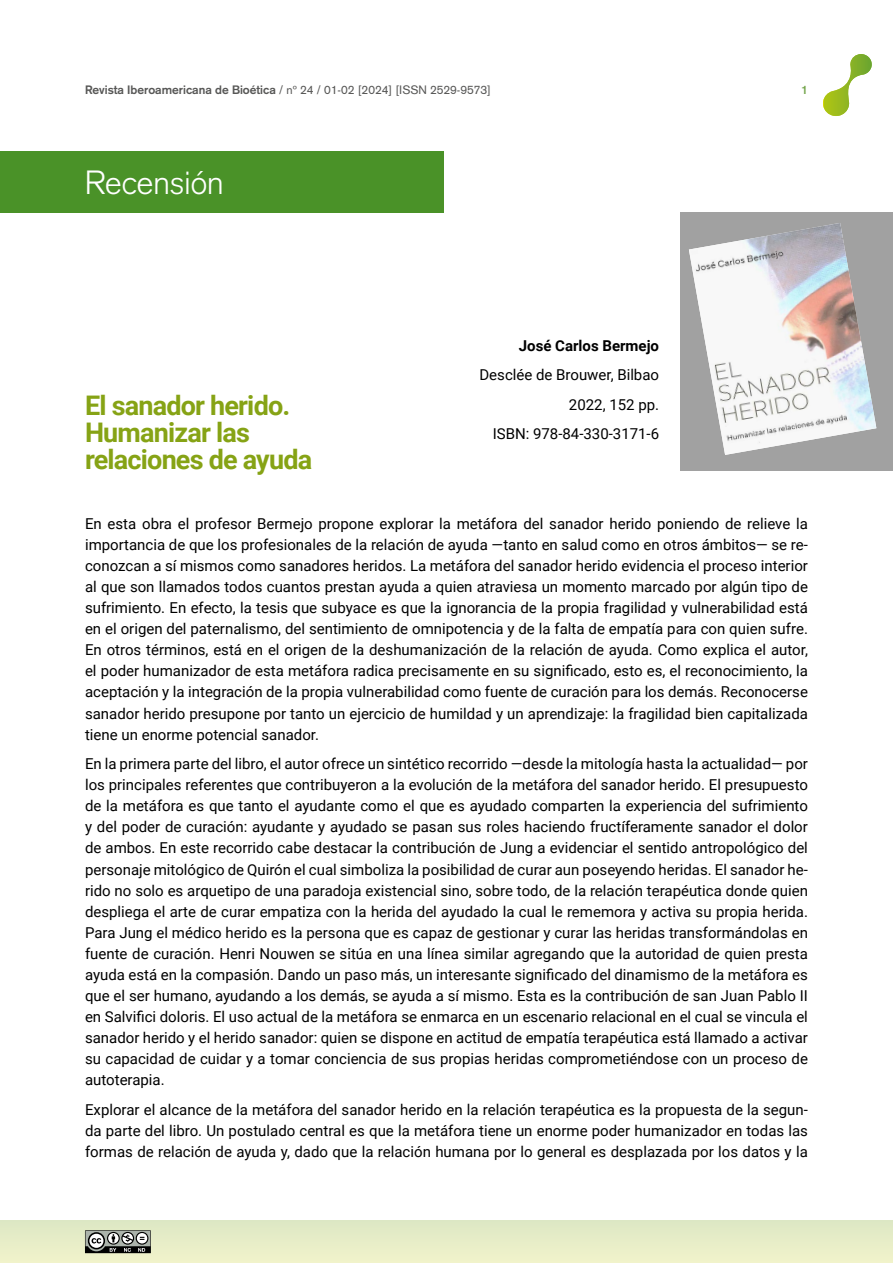
<style>
.page{position:relative;width:893px;height:1263px;background:#fff}
.page>*{position:absolute;margin:0;border:0;box-sizing:border-box;transform-origin:0 0}
.t1{font:300 33px "Akzidenz Grotesk";color:#fff}
.t2{font:700 27px/27px "Roboto";letter-spacing:-.03em;color:#86a315}
.t3{font:15px/21px "Roboto";color:#000;text-align:justify}
.t4{font:700 15px "Roboto";color:#000}
.t5{font:12px "Akzidenz Grotesk";color:#575756}
.t6{font:700 12px "Akzidenz Grotesk";color:#74a54c}
.s1{font-weight:700}
</style>
<div class="page">
<div style="left:0;top:1220px;width:893px;height:43px;background:#e7edc8"></div>
<svg style="left:823px;top:54px;width:49px;height:62px"></svg>
<div style="left:680px;top:213px;width:213px;height:258px;background:#a1a1a1"></div>
<div style="left:0;top:151px;width:444px;height:62px;background:#4a9228"></div>
<img style="left:689px;top:223px;width:187px;height:232px">
<svg style="left:85px;top:1230px;width:66px;height:23px;background:#737573"></svg>
<p class="t5" style="left:85px;top:83px;width:407px"><span class="s1">Revista Iberoamericana de Bioética</span> / nº 24 / 01-02 [2024] [ISSN 2529-9573]</p>
<p class="t6" style="left:801px;top:83px;width:8px">1</p>
<h1 class="t1" style="left:85px;top:163px;width:140px">Recensión</h1>
<h2 class="t2" style="left:85px;top:391px;width:229px">El sanador herido.<br>Humanizar las relaciones de ayuda</h2>
<p class="t4" style="left:519px;top:335px;width:142px">José Carlos Bermejo</p>
<p class="t3" style="left:479px;top:360px;width:181px;line-height:29.5px;text-align:right">Desclée de Brouwer, Bilbao<br>2022, 152 pp.<br>ISBN: 978-84-330-3171-6</p>
<p class="t3" style="left:85px;top:513px;width:724px">En esta obra el profesor Bermejo propone explorar la metáfora del sanador herido poniendo de relieve la importancia de que los profesionales de la relación de ayuda —tanto en salud como en otros ámbitos— se re&shy;conozcan a sí mismos como sanadores heridos. La metáfora del sanador herido evidencia el proceso interior al que son llamados todos cuantos prestan ayuda a quien atraviesa un momento marcado por algún tipo de sufrimiento. En efecto, la tesis que subyace es que la ignorancia de la propia fragilidad y vulnerabilidad está en el origen del paternalismo, del sentimiento de omnipotencia y de la falta de empatía para con quien sufre.<br>En otros términos, está en el origen de la deshumanización de la relación de ayuda. Como explica el autor, el poder humanizador de esta metáfora radica precisamente en su significado, esto es, el reconocimiento, la aceptación y la integración de la propia vulnerabilidad como fuente de curación para los demás. Reconocerse sanador herido presupone por tanto un ejercicio de humildad y un aprendizaje: la fragilidad bien capitalizada tiene un enorme potencial sanador.</p>
<p class="t3" style="left:85px;top:753px;width:724px">En la primera parte del libro, el autor ofrece un sintético recorrido —desde la mitología hasta la actualidad— por los principales referentes que contribuyeron a la evolución de la metáfora del sanador herido. El presupuesto de la metáfora es que tanto el ayudante como el que es ayudado comparten la experiencia del sufrimiento y del poder de curación: ayudante y ayudado se pasan sus roles haciendo fructíferamente sanador el dolor de ambos. En este recorrido cabe destacar la contribución de Jung a evidenciar el sentido antropológico del personaje mitológico de Quirón el cual simboliza la posibilidad de curar aun poseyendo heridas. El sanador he&shy;rido no solo es arquetipo de una paradoja existencial sino, sobre todo, de la relación terapéutica donde quien despliega el arte de curar empatiza con la herida del ayudado la cual le rememora y activa su propia herida.<br>Para Jung el médico herido es la persona que es capaz de gestionar y curar las heridas transformándolas en fuente de curación. Henri Nouwen se sitúa en una línea similar agregando que la autoridad de quien presta ayuda está en la compasión. Dando un paso más, un interesante significado del dinamismo de la metáfora es que el ser humano, ayudando a los demás, se ayuda a sí mismo. Esta es la contribución de san Juan Pablo II en Salvifici doloris. El uso actual de la metáfora se enmarca en un escenario relacional en el cual se vincula el sanador herido y el herido sanador: quien se dispone en actitud de empatía terapéutica está llamado a activar su capacidad de cuidar y a tomar conciencia de sus propias heridas comprometiéndose con un proceso de autoterapia.</p>
<p class="t3" style="left:85px;top:1098px;width:724px">Explorar el alcance de la metáfora del sanador herido en la relación terapéutica es la propuesta de la segun&shy;da parte del libro. Un postulado central es que la metáfora tiene un enorme poder humanizador en todas las formas de relación de ayuda y, dado que la relación humana por lo general es desplazada por los datos y la</p>
</div>
